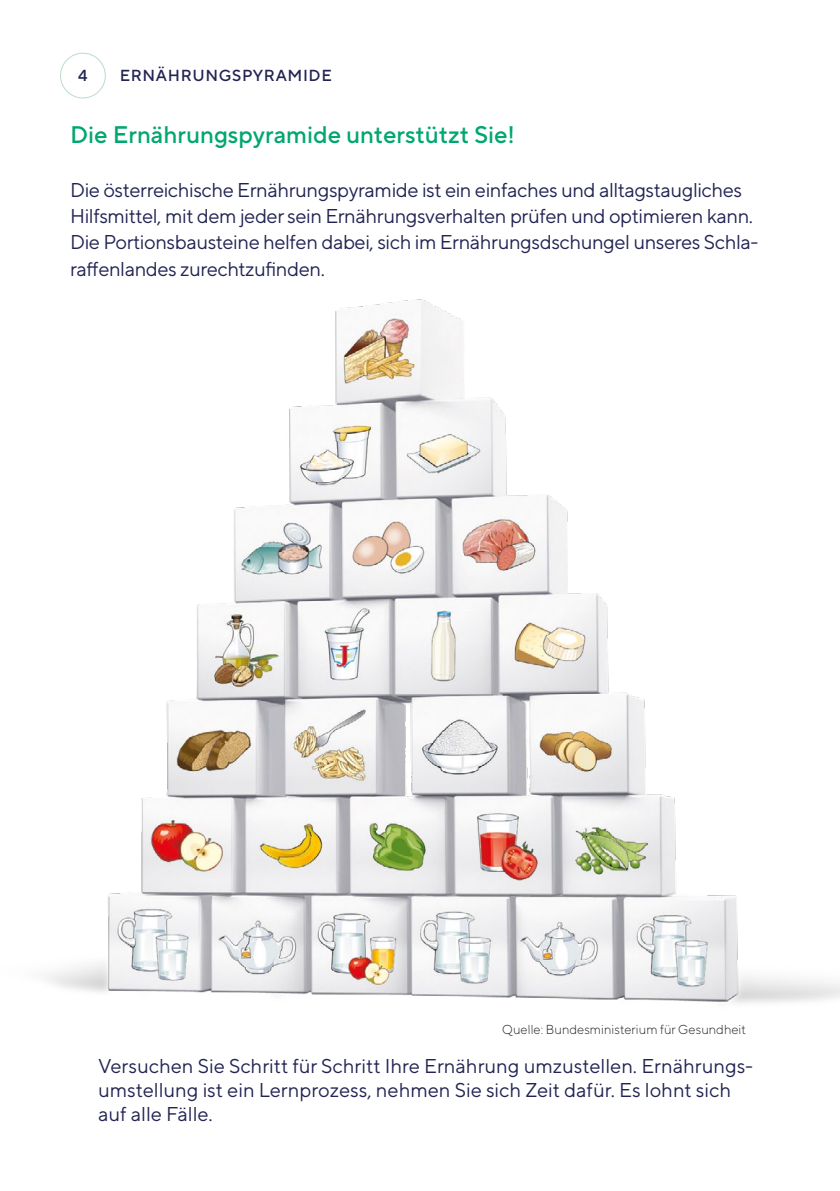
<style>
.page{position:relative;width:840px;height:1191px;background:#fff}
.page>*{position:absolute;margin:0;border:0;box-sizing:border-box;transform-origin:0 0}
.t1{font:500 24px "TT Norms Pro";color:#00a770}
.t2{font:20px/26.4px "TT Norms Pro";letter-spacing:-.02em;color:#222453}
.t3{font:20px/24px "TT Norms Pro";color:#222453}
.t4{font:500 16px "TT Norms Pro";letter-spacing:.04em;color:#222453}
.t5{font:300 13px "TT Norms Pro";color:#1d1d1b}
</style>
<div class="page">
<img style="left:45px;top:299px;width:794px;height:704px">
<div style="left:60px;top:53px;width:46px;height:45px;border:1px solid #bbddc7;border-radius:50%"></div>
<p class="t4" style="left:78px;top:65px;width:11px">4</p>
<p class="t4" style="left:120px;top:65px;width:213px">ERNÄHRUNGSPYRAMIDE</p>
<p class="t1" style="left:70px;top:119px;width:446px">Die Ernährungspyramide unterstützt Sie!</p>
<p class="t2" style="left:70px;top:176px;width:689px">Die österreichische Ernährungspyramide ist ein einfaches und alltagstaugliches Hilfsmittel, mit dem jeder sein Ernährungsverhalten prüfen und optimieren kann.<br>Die Portionsbausteine helfen dabei, sich im Ernährungsdschungel unseres Schla&shy;raffenlandes zurechtzufinden.</p>
<p class="t5" style="left:502px;top:1021px;width:245px">Quelle: Bundesministerium für Gesundheit</p>
<p class="t3" style="left:98px;top:1053px;width:656px">Versuchen Sie Schritt für Schritt Ihre Ernährung umzustellen. Ernährungs&shy;umstellung ist ein Lernprozess, nehmen Sie sich Zeit dafür. Es lohnt sich auf alle Fälle.</p>
</div>
